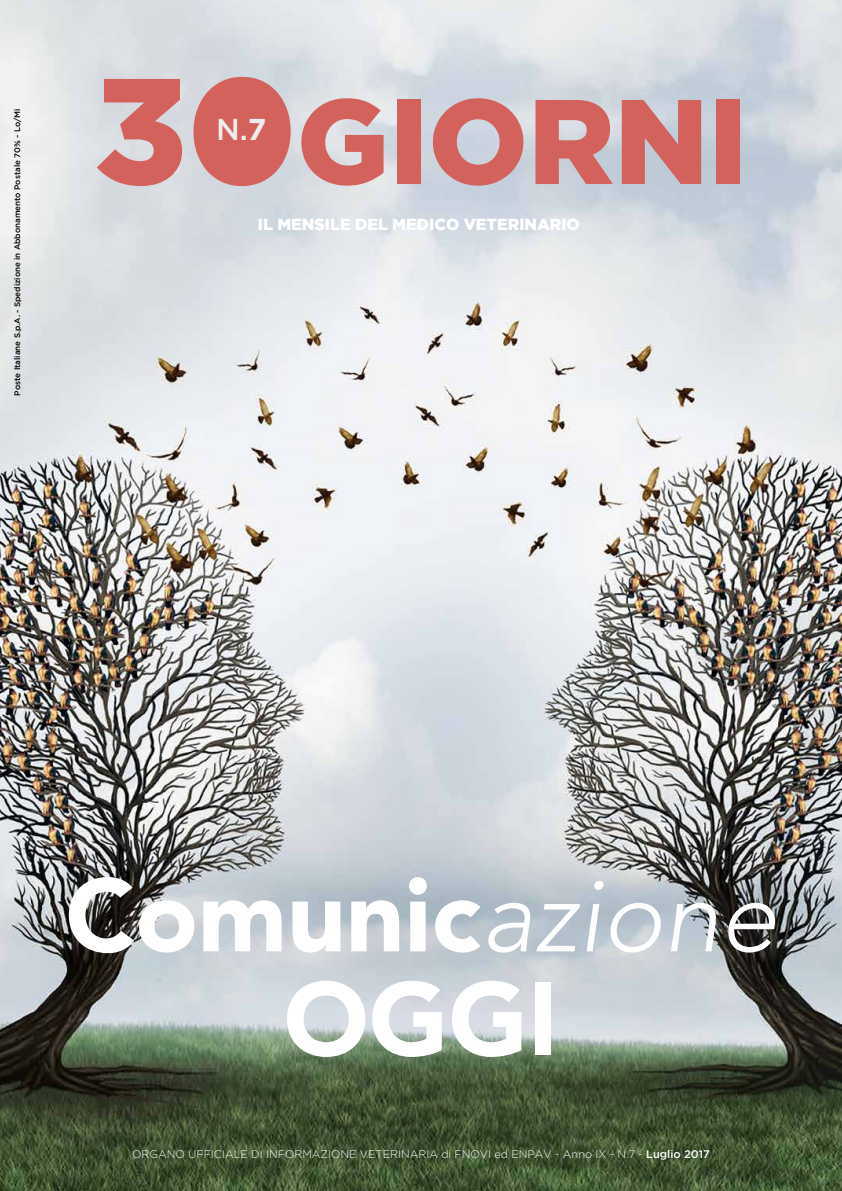
<style>
.page{position:relative;width:842px;height:1191px;background:#fff}
.page>*{position:absolute;margin:0;border:0;box-sizing:border-box;transform-origin:0 0}
.t1{font:900 120px "Gotham";color:#d4625c}
.t2{font:900 102.4px/103.7px "Avenir LT Std";color:#fff;text-align:center}
.t3{font:500 30px "Gotham";color:#ededed}
.t4{font:900 16px "Gotham";color:#fff}
.t5{font:300 11px "Gotham";color:#fff}
.t6{font:500 8px "Gotham";color:#000}
.s1{font-size:150px}
.s2{font-weight:700}
.s3{font-weight:300;font-style:italic}
.s4{font-weight:500}
</style>
<div class="page">
<img style="left:0;top:0;width:842px;height:1191px">
<div style="left:210px;top:97px;width:64px;height:67px;background:#d4625c;border-radius:50%"></div>
<div style="left:209px;top:97px;width:65px;height:67px;border:1px solid #d4625c;border-radius:50%"></div>
<p class="t6" style="left:13px;top:395px;width:288px;rotate:-90deg">Poste Italiane S.p.A. - Spedizione in Abbonamento Postale 70% - Lo/Mi</p>
<h1 class="t1" style="left:94px;top:72px;width:655px"><span class="s1">30</span>GIORNI</h1>
<h3 class="t3" style="left:216px;top:113px;width:52px">N.<span class="s2">7</span></h3>
<h3 class="t4" style="left:258px;top:215px;width:324px">IL MENSILE DEL MEDICO VETERINARIO</h3>
<h2 class="t2" style="left:65px;top:863px;width:713px">Comunic<span class="s3">azione<br></span>OGGI</h2>
<p class="t5" style="left:132px;top:1148px;width:579px">ORGANO UFFICIALE DI INFORMAZIONE VETERINARIA di FNOVI ed ENPAV - Anno IX - N.7 - <span class="s4">Luglio 2017</span></p>
</div>
